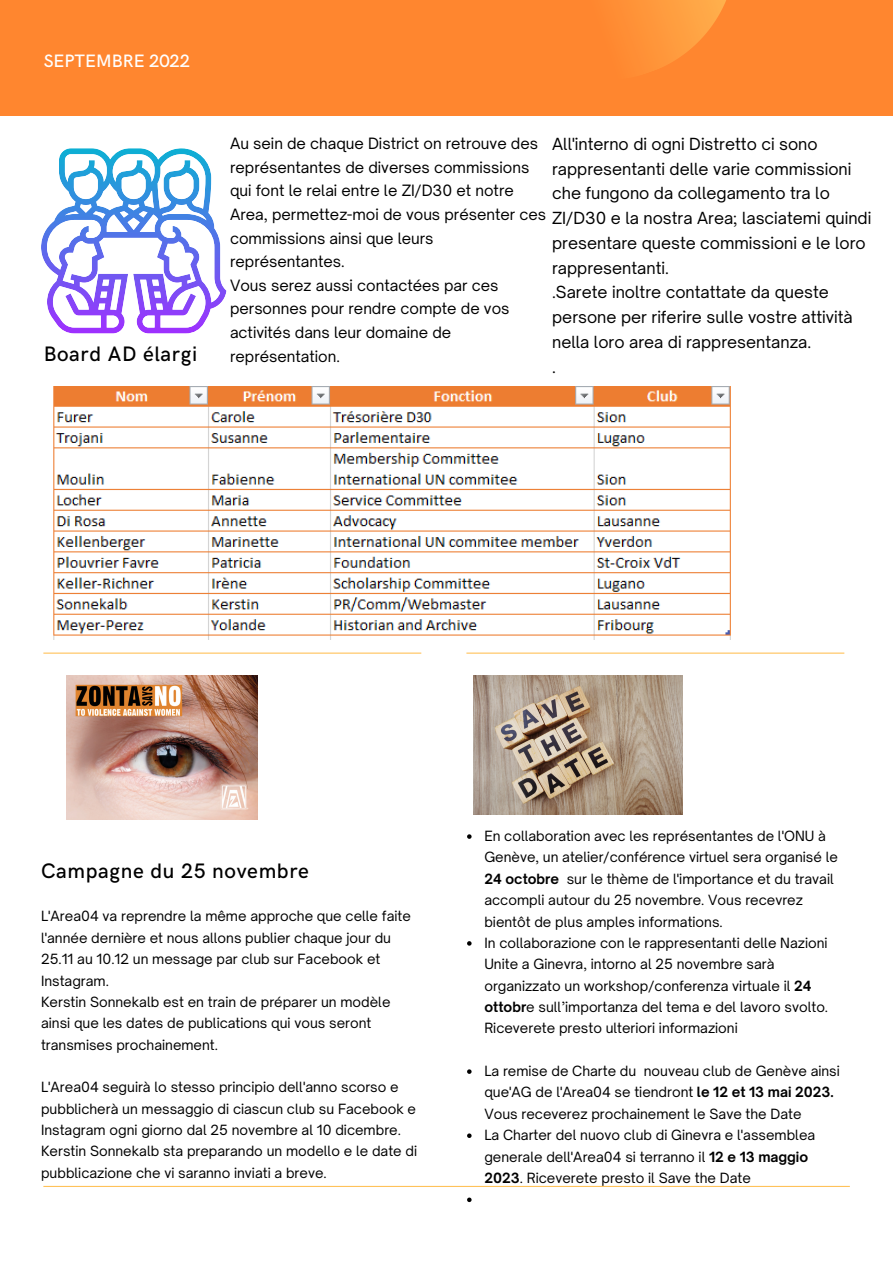
<style>
.page{position:relative;width:893px;height:1264px;background:#fff}
.page>*{position:absolute;margin:0;border:0;box-sizing:border-box;transform-origin:0 0}
.t1{font:500 21px "HK Grotesk";letter-spacing:.03em;color:#000}
.t2{font:500 18px "HK Grotesk";color:#fff}
.t3{font:16.05px/24.8px "Open Sauce One";color:#000}
.t4{font:15px/23.5px "Open Sauce One";color:#000}
.t5{font:13.5px/21.3px "Open Sauce One";color:#000}
.s1{font-weight:700}
</style>
<div class="page">
<div style="left:0;top:0;width:892px;height:116px;background:#ff862f"></div>
<svg style="left:623px;top:0;width:103px;height:72px"></svg>
<hr style="left:43px;top:1185px;width:806px;height:1px;background:#ffc25a">
<hr style="left:43px;top:652px;width:378px;height:1px;background:#ffc25a">
<hr style="left:466px;top:652px;width:378px;height:1px;background:#ffc25a">
<svg style="left:47px;top:154px;width:173px;height:173px"></svg>
<img style="left:67px;top:675px;width:191px;height:144px">
<img style="left:473px;top:675px;width:209px;height:139px">
<img style="left:53px;top:386px;width:678px;height:253px">
<svg style="left:467px;top:834px;width:4px;height:4px"></svg>
<svg style="left:467px;top:941px;width:4px;height:4px"></svg>
<svg style="left:467px;top:1069px;width:4px;height:4px"></svg>
<svg style="left:467px;top:1133px;width:4px;height:4px"></svg>
<svg style="left:467px;top:1197px;width:4px;height:4px"></svg>
<h2 class="t2" style="left:44px;top:51px;width:148px">SEPTEMBRE 2022</h2>
<h1 class="t1" style="left:44px;top:342px;width:155px">Board AD élargi</h1>
<p class="t4" style="left:230px;top:131px;width:317px">Au sein de chaque District on retrouve des représentantes de diverses commissions qui font le relai entre le ZI/D30 et notre Area, permettez-moi de vous présenter ces commissions ainsi que leurs représentantes.<br>Vous serez aussi contactées par ces personnes pour rendre compte de vos activités dans leur domaine de représentation.</p>
<p class="t3" style="left:552px;top:131px;width:321px">All'interno di ogni Distretto ci sono rappresentanti delle varie commissioni che fungono da collegamento tra lo ZI/D30 e la nostra Area; lasciatemi quindi presentare queste commissioni e le loro rappresentanti.<br>.Sarete inoltre contattate da queste persone per riferire sulle vostre attività nella loro area di rappresentanza.<br>.</p>
<h1 class="t1" style="left:41px;top:858px;width:269px">Campagne du 25 novembre</h1>
<p class="t5" style="left:41px;top:905px;width:371px">L'Area04 va reprendre la même approche que celle faite l'année dernière et nous allons publier chaque jour du 25.11 au 10.12 un message par club sur Facebook et Instagram.<br>Kerstin Sonnekalb est en train de préparer un modèle ainsi que les dates de publications qui vous seront transmises prochainement.</p>
<p class="t5" style="left:41px;top:1076px;width:377px">L'Area04 seguirà lo stesso principio dell'anno scorso e pubblicherà un messaggio di ciascun club su Facebook e Instagram ogni giorno dal 25 novembre al 10 dicembre.<br>Kerstin Sonnekalb sta preparando un modello e le date di pubblicazione che vi saranno inviati a breve.</p>
<p class="t5" style="left:484px;top:825px;width:355px">En collaboration avec les représentantes de l'ONU à Genève, un atelier/conférence virtuel sera organisé le <span class="s1">24 octobre</span> sur le thème de l'importance et du travail accompli autour du 25 novembre. Vous recevrez bientôt de plus amples informations.<br>In collaborazione con le rappresentanti delle Nazioni Unite a Ginevra, intorno al 25 novembre sarà organizzato un workshop/conferenza virtuale il <span class="s1">24 ottobr</span>e sull’importanza del tema e del lavoro svolto.<br>Riceverete presto ulteriori informazioni</p>
<p class="t5" style="left:484px;top:1060px;width:357px">La remise de Charte du nouveau club de Genève ainsi que'AG de l'Area04 se tiendront <span class="s1">le 12 et 13 mai 2023.<br></span>Vous receverez prochainement le Save the Date<br>La Charter del nuovo club di Ginevra e l'assemblea generale dell'Area04 si terranno il <span class="s1">12 e 13 maggio 2023</span>. Riceverete presto il Save the Date</p>
</div>
